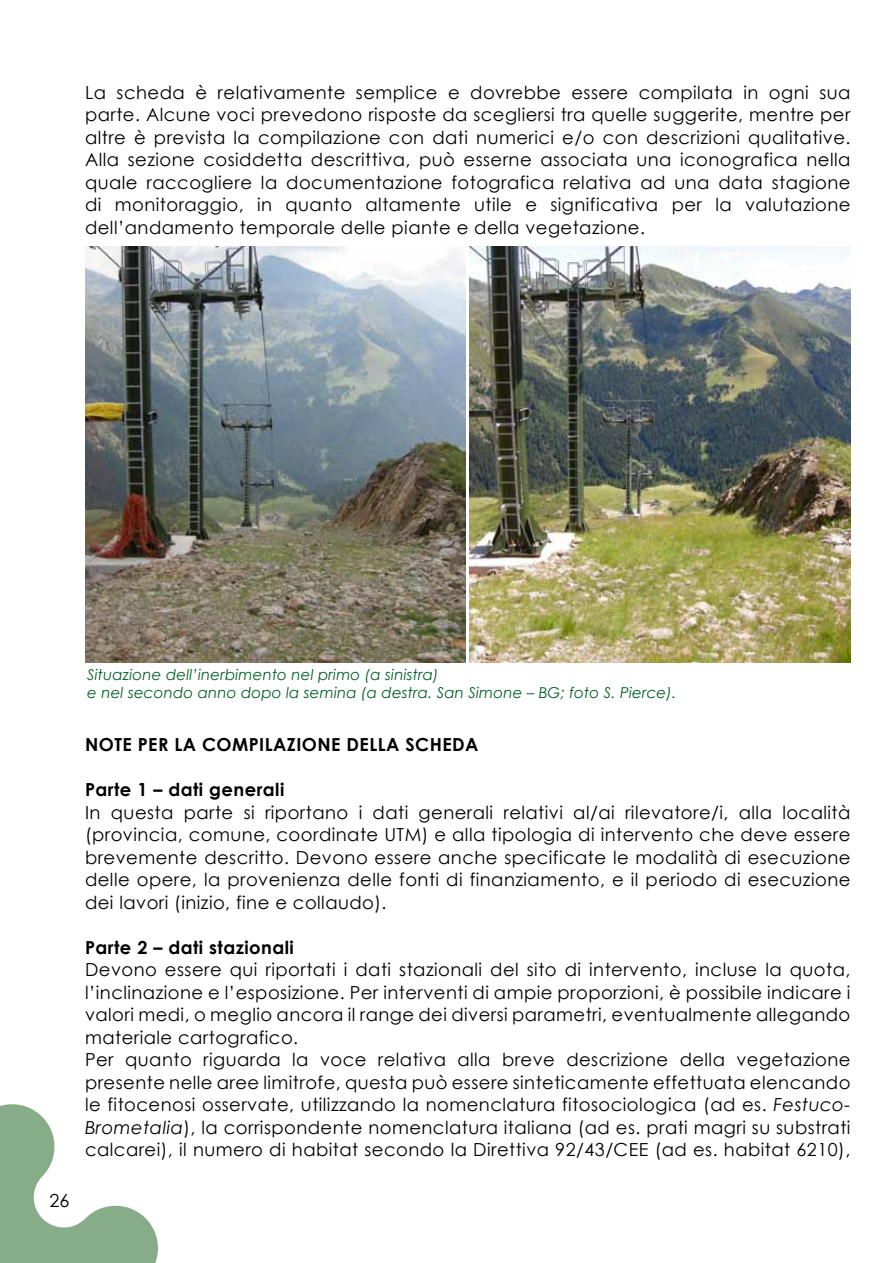
<style>
.page{position:relative;width:893px;height:1263px;background:#fff}
.page>*{position:absolute;margin:0;border:0;box-sizing:border-box;transform-origin:0 0}
.t1{font:18px/22.5px "Century Gothic";letter-spacing:.025em;color:#000;text-align:justify}
.t2{font:700 18px "Century Gothic";letter-spacing:.025em;color:#000}
.t3{font:italic 15px/18px "Century Gothic";letter-spacing:.01em;color:#005f23}
.s1{font-style:italic}
</style>
<div class="page">
<svg style="left:0;top:1104px;width:158px;height:159px"></svg>
<img style="left:85px;top:247px;width:381px;height:415px">
<img style="left:470px;top:247px;width:380px;height:415px">
<p class="t1" style="left:85px;top:81px;width:767px">La scheda è relativamente semplice e dovrebbe essere compilata in ogni sua parte. Alcune voci prevedono risposte da scegliersi tra quelle suggerite, mentre per altre è prevista la compilazione con dati numerici e/o con descrizioni qualitative.<br>Alla sezione cosiddetta descrittiva, può esserne associata una iconografica nella quale raccogliere la documentazione fotografica relativa ad una data stagione di monitoraggio, in quanto altamente utile e significativa per la valutazione dell’andamento temporale delle piante e della vegetazione.</p>
<p class="t1" style="left:50px;top:1189px;width:21px">26</p>
<p class="t3" style="left:87px;top:666px;width:591px">Situazione dell’inerbimento nel primo (a sinistra)<br>e nel secondo anno dopo la semina (a destra. San Simone – BG; foto S. Pierce).</p>
<p class="t2" style="left:85px;top:731px;width:395px">NOTE PER LA COMPILAZIONE DELLA SCHEDA</p>
<p class="t2" style="left:85px;top:776px;width:201px">Parte 1 – dati generali</p>
<p class="t1" style="left:85px;top:801px;width:767px">In questa parte si riportano i dati generali relativi al/ai rilevatore/i, alla località (provincia, comune, coordinate UTM) e alla tipologia di intervento che deve essere brevemente descritto. Devono essere anche specificate le modalità di esecuzione delle opere, la provenienza delle fonti di finanziamento, e il periodo di esecuzione dei lavori (inizio, fine e collaudo).</p>
<p class="t2" style="left:85px;top:933px;width:210px">Parte 2 – dati stazionali</p>
<p class="t1" style="left:85px;top:958px;width:767px;text-align:left">Devono essere qui riportati i dati stazionali del sito di intervento, incluse la quota, l’inclinazione e l’esposizione. Per interventi di ampie proporzioni, è possibile indicare i valori medi, o meglio ancora il range dei diversi parametri, eventualmente allegando materiale cartografico.<br>Per quanto riguarda la voce relativa alla breve descrizione della vegetazione presente nelle aree limitrofe, questa può essere sinteticamente effettuata elencando le fitocenosi osservate, utilizzando la nomenclatura fitosociologica (ad es. <span class="s1">Festuco-Brometalia</span>), la corrispondente nomenclatura italiana (ad es. prati magri su substrati calcarei), il numero di habitat secondo la Direttiva 92/43/CEE (ad es. habitat 6210),</p>
</div>
